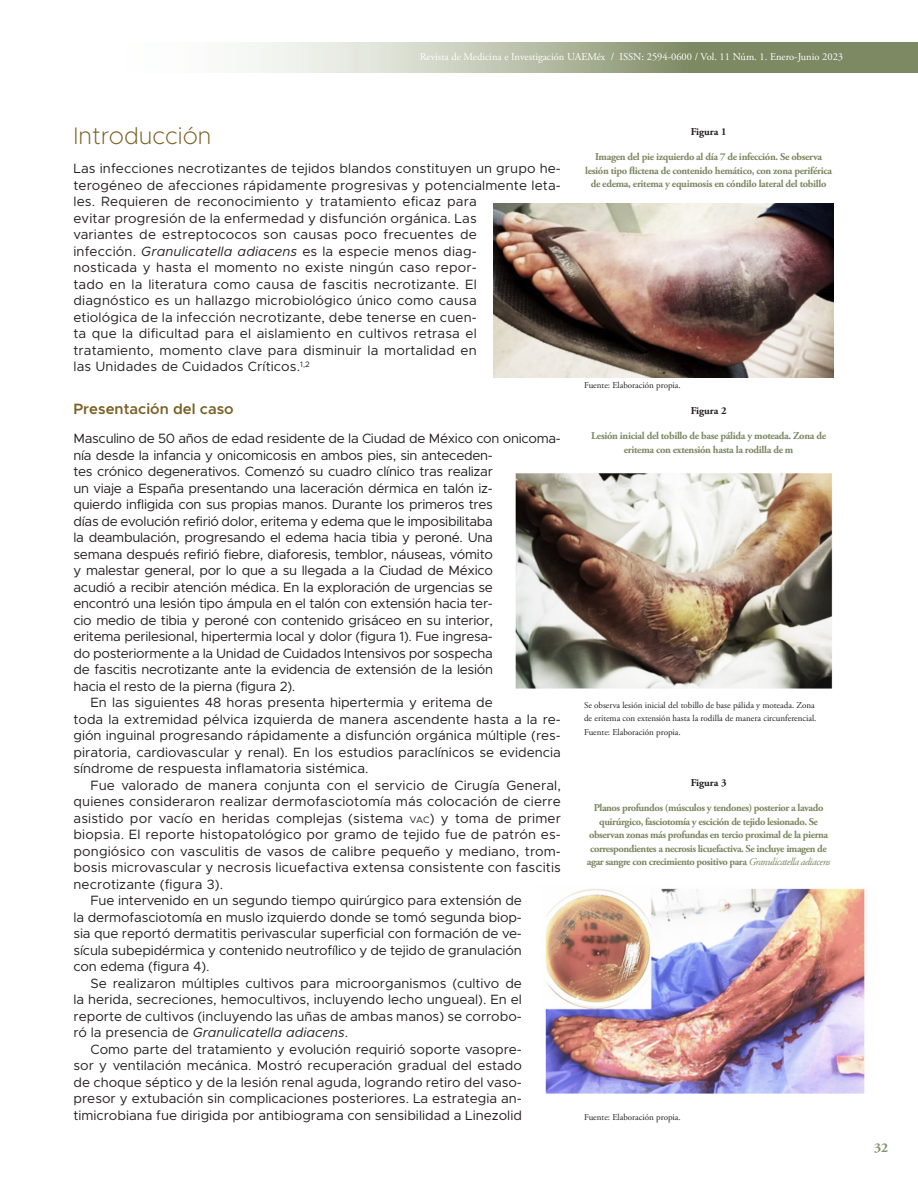
<style>
.page{position:relative;width:918px;height:1188px;background:#fff}
.page>*{position:absolute;margin:0;border:0;box-sizing:border-box;transform-origin:0 0}
.Subtítulos_1{font:200 24px "Metropolis";color:#7b6026}
.Subtítulos_2{font:600 15px "Metropolis";color:#7b6026}
.t1{font:13.5px/16.5px "Metropolis";color:#231f20;text-align:justify}
.t2{font:13.5px/16.5px "Metropolis";letter-spacing:-.02em;color:#231f20}
.t3{font:700 13.5px "Adobe Garamond Pro";color:#87936a}
.Título_tabla{font:700 10.5px/13.5px "Adobe Garamond Pro";letter-spacing:-.04em;color:#7c8862;text-align:center}
.t4{font:10.5px "Adobe Garamond Pro";color:#fff}
.Título_tabla-2{font:700 10.5px "Adobe Garamond Pro";color:#231f20}
.Texto_tabla_pie_imag{font:9px/13.5px "Adobe Garamond Pro";color:#231f20}
.s1{font-style:italic}
.s2{font-size:9.45px}
.s3{font-weight:400;font-style:italic}
</style>
<div class="page">
<svg style="left:248px;top:43px;width:670px;height:30px;background:#acb49b"></svg>
<img style="left:494px;top:203px;width:339px;height:174px">
<img style="left:515px;top:473px;width:318px;height:216px">
<img style="left:545px;top:888px;width:320px;height:205px">
<p class="t4" style="left:420px;top:50px;width:425px">Revista de Medicina e Investigación UAEMéx / ISSN: 2594-0600 / Vol. 11 Núm. 1. Enero-Junio 2023</p>
<p class="Subtítulos_1" style="left:73px;top:121px;width:139px">Introducción</p>
<p class="t1" style="left:73px;top:160px;width:489px;text-align:left">Las infecciones necrotizantes de tejidos blandos constituyen un grupo he&shy;terogéneo de afecciones rápidamente progresivas y potencialmente leta&shy;les. Requieren de reconocimiento y tratamiento eficaz para<br>evitar progresión de la enfermedad y disfunción orgánica. Las<br>variantes de estreptococos son causas poco frecuentes de<br>infección. <span class="s1">Granulicatella adiacens</span> es la especie menos diag-<br>nosticada y hasta el momento no existe ningún caso repor-<br>tado en la literatura como causa de fascitis necrotizante. El<br>diagnóstico es un hallazgo microbiológico único como causa<br>etiológica de la infección necrotizante, debe tenerse en cuen-<br>ta que la dificultad para el aislamiento en cultivos retrasa el<br>tratamiento, momento clave para disminuir la mortalidad en<br>las Unidades de Cuidados Críticos.<sup>1,2</sup></p>
<p class="Subtítulos_2" style="left:73px;top:399px;width:162px">Presentación del caso</p>
<p class="t2" style="left:73px;top:430px;width:489px">Masculino de 50 años de edad residente de la Ciudad de México con onicoma&shy;nía desde la infancia y onicomicosis en ambos pies, sin anteceden-<br>tes crónico degenerativos. Comenzó su cuadro clínico tras realizar<br>un viaje a España presentando una laceración dérmica en talón iz-<br>quierdo infligida con sus propias manos. Durante los primeros tres<br>días de evolución refirió dolor, eritema y edema que le imposibilitaba<br>la deambulación, progresando el edema hacia tibia y peroné. Una<br>semana después refirió fiebre, diaforesis, temblor, náuseas, vómito<br>y malestar general, por lo que a su llegada a la Ciudad de México<br>acudió a recibir atención médica. En la exploración de urgencias se<br>encontró una lesión tipo ámpula en el talón con extensión hacia ter-<br>cio medio de tibia y peroné con contenido grisáceo en su interior,<br>eritema perilesional, hipertermia local y dolor (figura 1). Fue ingresa-<br>do posteriormente a la Unidad de Cuidados Intensivos por sospecha<br>de fascitis necrotizante ante la evidencia de extensión de la lesión<br>hacia el resto de la pierna (figura 2).</p>
<p class="t1" style="left:73px;top:694px;width:489px;text-align:left;text-indent:17px">En las siguientes 48 horas presenta hipertermia y eritema de<br>toda la extremidad pélvica izquierda de manera ascendente hasta a la re&shy;gión inguinal progresando rápidamente a disfunción orgánica múltiple (res&shy;piratoria, cardiovascular y renal). En los estudios paraclínicos se evidencia síndrome de respuesta inflamatoria sistémica.</p>
<p class="t1" style="left:73px;top:777px;width:489px;text-indent:17px">Fue valorado de manera conjunta con el servicio de Cirugía General, quienes consideraron realizar dermofasciotomía más colocación de cierre asistido por vacío en heridas complejas (sistema <span class="s2">VAC</span>) y toma de primer biopsia. El reporte histopatológico por gramo de tejido fue de patrón es&shy;pongiósico con vasculitis de vasos de calibre pequeño y mediano, trom&shy;bosis microvascular y necrosis licuefactiva extensa consistente con fascitis necrotizante (figura 3).</p>
<p class="t1" style="left:73px;top:892px;width:450px;text-indent:17px">Fue intervenido en un segundo tiempo quirúrgico para extensión de la dermofasciotomía en muslo izquierdo donde se tomó segunda biop&shy;sia que reportó dermatitis perivascular superficial con formación de ve&shy;sícula subepidérmica y contenido neutrofílico y de tejido de granulación con edema (figura 4).</p>
<p class="t1" style="left:73px;top:975px;width:450px;text-indent:17px">Se realizaron múltiples cultivos para microorganismos (cultivo de la herida, secreciones, hemocultivos, incluyendo lecho ungueal). En el reporte de cultivos (incluyendo las uñas de ambas manos) se corrobo&shy;ró la presencia de <span class="s1">Granulicatella adiacens</span>.</p>
<p class="t1" style="left:73px;top:1041px;width:450px;text-indent:17px">Como parte del tratamiento y evolución requirió soporte vasopre&shy;sor y ventilación mecánica. Mostró recuperación gradual del estado de choque séptico y de la lesión renal aguda, logrando retiro del vaso&shy;presor y extubación sin complicaciones posteriores. La estrategia an&shy;timicrobiana fue dirigida por antibiograma con sensibilidad a Linezolid</p>
<p class="Título_tabla-2" style="left:691px;top:126px;width:37px">Figura 1</p>
<p class="Título_tabla" style="left:585px;top:151px;width:249px">Imagen del pie izquierdo al día 7 de infección. Se observa lesión tipo flictena de contenido hemático, con zona periférica de edema, eritema y equimosis en cóndilo lateral del tobillo</p>
<p class="Texto_tabla_pie_imag" style="left:584px;top:379px;width:98px">Fuente: Elaboración propia.</p>
<p class="Título_tabla-2" style="left:691px;top:405px;width:37px">Figura 2</p>
<p class="Título_tabla" style="left:591px;top:430px;width:236px">Lesión inicial del tobillo de base pálida y moteada. Zona de eritema con extensión hasta la rodilla de m</p>
<p class="Texto_tabla_pie_imag" style="left:584px;top:699px;width:234px">Se observa lesión inicial del tobillo de base pálida y moteada. Zona de eritema con extensión hasta la rodilla de manera circunferencial.<br>Fuente: Elaboración propia.</p>
<p class="Título_tabla-2" style="left:691px;top:777px;width:37px">Figura 3</p>
<p class="Título_tabla" style="left:587px;top:802px;width:245px">Planos profundos (músculos y tendones) posterior a lavado quirúrgico, fasciotomía y escición de tejido lesionado. Se observan zonas más profundas en tercio proximal de la pierna correspondientes a necrosis licuefactiva. Se incluye imagen de agar sangre con crecimiento positivo para <span class="s3">Granulicatella adiacens</span></p>
<p class="Texto_tabla_pie_imag" style="left:584px;top:1111px;width:98px">Fuente: Elaboración propia.</p>
<p class="t3" style="left:874px;top:1140px;width:16px">32</p>
</div>
